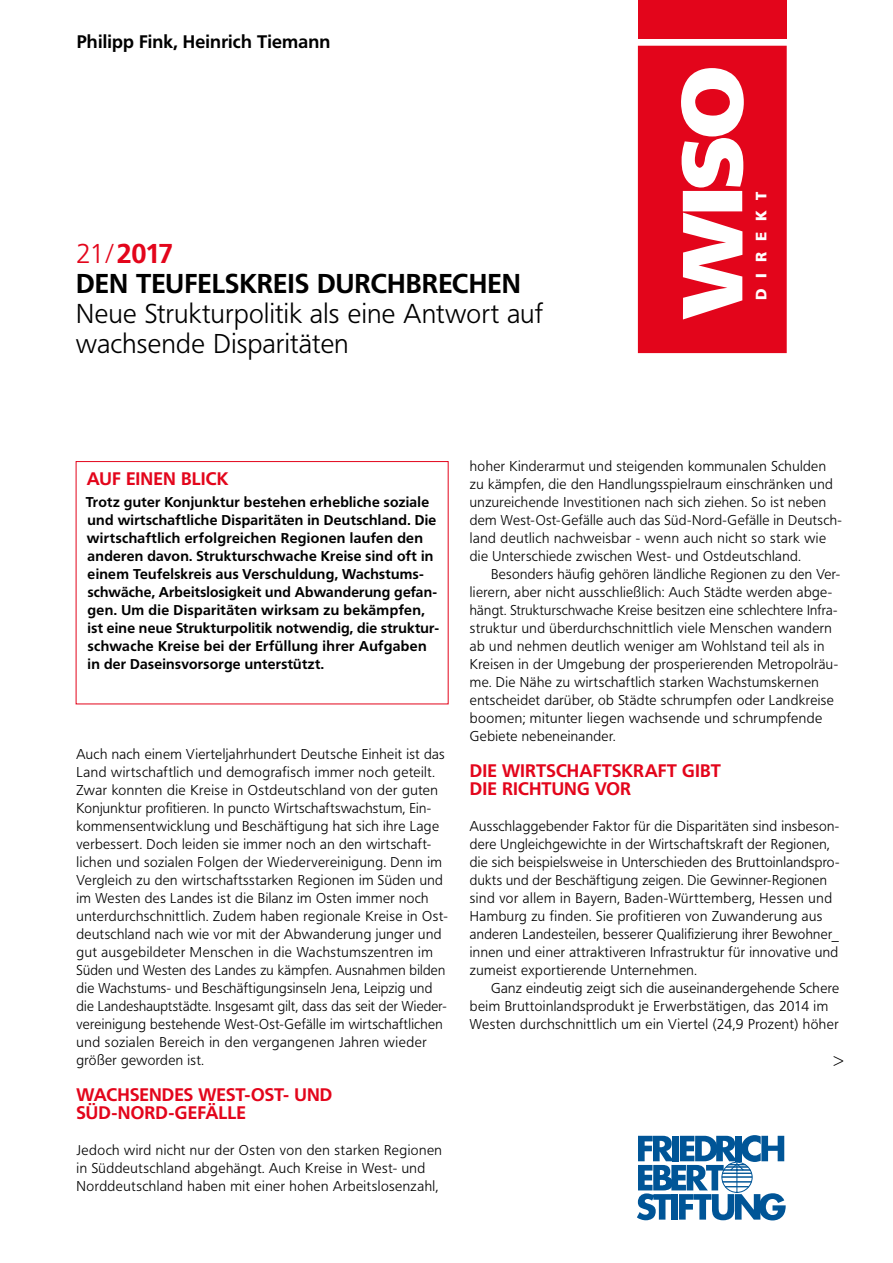
<style>
.page{position:relative;width:893px;height:1263px;background:#fff}
.page>*{position:absolute;margin:0;border:0;box-sizing:border-box;transform-origin:0 0}
.t1{font:300 27px/30px "Frutiger BQ";letter-spacing:.015em;color:#000}
.t2{font:700 27px/30px "Frutiger BQ";letter-spacing:.005em;color:#000}
.t3{font:700 18px/18px "Frutiger BQ";letter-spacing:.005em;color:#e3051b}
.t4{font:700 18px "Frutiger BQ";letter-spacing:.01em;color:#000}
.t5{font:900 15px "Frutiger BQ";letter-spacing:.73em;color:#fff}
.t6{font:300 14.1px/18px "Frutiger BQ";letter-spacing:.03em;color:#000}
.t7{font:700 14.1px/18px "Frutiger BQ";letter-spacing:.02em;color:#000}
.s1{font-weight:300;color:#e3051b}
.s2{color:#e3051b}
</style>
<div class="page">
<div style="left:76px;top:461px;width:373px;height:243px;border:1px solid #e3051b"></div>
<svg style="left:637px;top:1135px;width:149px;height:85px"></svg>
<div style="left:638px;top:0;width:149px;height:39px;background:#e3051b"></div>
<svg style="left:638px;top:46px;width:149px;height:307px;fill:#e3051b"></svg>
<p class="t4" style="left:77px;top:31px;width:255px">Philipp Fink, Heinrich Tiemann</p>
<h1 class="t2" style="left:76px;top:239px;width:446px"><span class="s1">21/</span><span class="s2">2017<br></span>DEN TEUFELSKREIS DURCHBRECHEN</h1>
<h1 class="t1" style="left:76px;top:299px;width:468px">Neue Strukturpolitik als eine Antwort auf wachsende Disparitäten</h1>
<p class="t5" style="left:752px;top:300px;width:111px;rotate:-90deg">DIREKT</p>
<p class="t3" style="left:87px;top:469px;width:143px">AUF EINEN BLICK</p>
<p class="t7" style="left:86px;top:493px;width:355px">Trotz guter Konjunktur bestehen erhebliche soziale und wirtschaftliche Disparitäten in Deutschland. Die wirtschaftlich erfolgreichen Regionen laufen den anderen davon. Strukturschwache Kreise sind oft in einem Teufelskreis aus Verschuldung, Wachstums&shy;schwäche, Arbeitslosigkeit und Abwanderung gefan&shy;gen. Um die Disparitäten wirksam zu bekämpfen, ist eine neue Strukturpolitik notwendig, die struktur&shy;schwache Kreise bei der Erfüllung ihrer Aufgaben in der Daseinsvorsorge unterstützt.</p>
<p class="t6" style="left:77px;top:745px;width:373px">Auch nach einem Vierteljahrhundert Deutsche Einheit ist das Land wirtschaftlich und demografisch immer noch geteilt.<br>Zwar konnten die Kreise in Ostdeutschland von der guten Konjunktur profitieren. In puncto Wirtschaftswachstum, Ein&shy;kommensentwicklung und Beschäftigung hat sich ihre Lage verbessert. Doch leiden sie immer noch an den wirtschaft&shy;lichen und sozialen Folgen der Wiedervereinigung. Denn im Vergleich zu den wirtschaftsstarken Regionen im Süden und im Westen des Landes ist die Bilanz im Osten immer noch unterdurchschnittlich. Zudem haben regionale Kreise in Ost&shy;deutschland nach wie vor mit der Abwanderung junger und gut ausgebildeter Menschen in die Wachstumszentren im Süden und Westen des Landes zu kämpfen. Ausnahmen bilden die Wachstums- und Beschäftigungsinseln Jena, Leipzig und die Landeshauptstädte. Insgesamt gilt, dass das seit der Wieder&shy;vereinigung bestehende West-Ost-Gefälle im wirtschaftlichen und sozialen Bereich in den vergangenen Jahren wieder größer geworden ist.</p>
<p class="t3" style="left:77px;top:1086px;width:257px">WACHSENDES WEST-OST- UND<br>SÜD-NORD-GEFÄLLE</p>
<p class="t6" style="left:77px;top:1141px;width:367px">Jedoch wird nicht nur der Osten von den starken Regionen in Süddeutschland abgehängt. Auch Kreise in West- und<br>Norddeutschland haben mit einer hohen Arbeitslosenzahl,</p>
<p class="t6" style="left:470px;top:457px;width:374px">hoher Kinderarmut und steigenden kommunalen Schulden zu kämpfen, die den Handlungsspielraum einschränken und unzureichende Investitionen nach sich ziehen. So ist neben dem West-Ost-Gefälle auch das Süd-Nord-Gefälle in Deutsch&shy;land deutlich nachweisbar - wenn auch nicht so stark wie die Unterschiede zwischen West- und Ostdeutschland.</p>
<p class="t6" style="left:470px;top:565px;width:372px;text-indent:21px">Besonders häufig gehören ländliche Regionen zu den Ver&shy;lierern, aber nicht ausschließlich: Auch Städte werden abge&shy;hängt. Strukturschwache Kreise besitzen eine schlechtere Infra&shy;struktur und überdurchschnittlich viele Menschen wandern ab und nehmen deutlich weniger am Wohlstand teil als in Kreisen in der Umgebung der prosperierenden Metropolräu&shy;me. Die Nähe zu wirtschaftlich starken Wachstumskernen entscheidet darüber, ob Städte schrumpfen oder Landkreise boomen; mitunter liegen wachsende und schrumpfende Gebiete nebeneinander.</p>
<p class="t3" style="left:470px;top:762px;width:253px">DIE WIRTSCHAFTSKRAFT GIBT<br>DIE RICHTUNG VOR</p>
<p class="t6" style="left:470px;top:817px;width:371px">Ausschlaggebender Faktor für die Disparitäten sind insbeson&shy;dere Ungleichgewichte in der Wirtschaftskraft der Regionen, die sich beispielsweise in Unterschieden des Bruttoinlandspro&shy;dukts und der Beschäftigung zeigen. Die Gewinner-Regionen sind vor allem in Bayern, Baden-Württemberg, Hessen und Hamburg zu finden. Sie profitieren von Zuwanderung aus anderen Landesteilen, besserer Qualifizierung ihrer Bewohner_ innen und einer attraktiveren Infrastruktur für innovative und zumeist exportierende Unternehmen.</p>
<p class="t6" style="left:470px;top:979px;width:371px;text-indent:21px">Ganz eindeutig zeigt sich die auseinandergehende Schere beim Bruttoinlandsprodukt je Erwerbstätigen, das 2014 im<br>Westen durchschnittlich um ein Viertel (24,9 Prozent) höher</p>
<p class="t6" style="left:834px;top:1052px;width:11px">&gt;</p>
</div>
